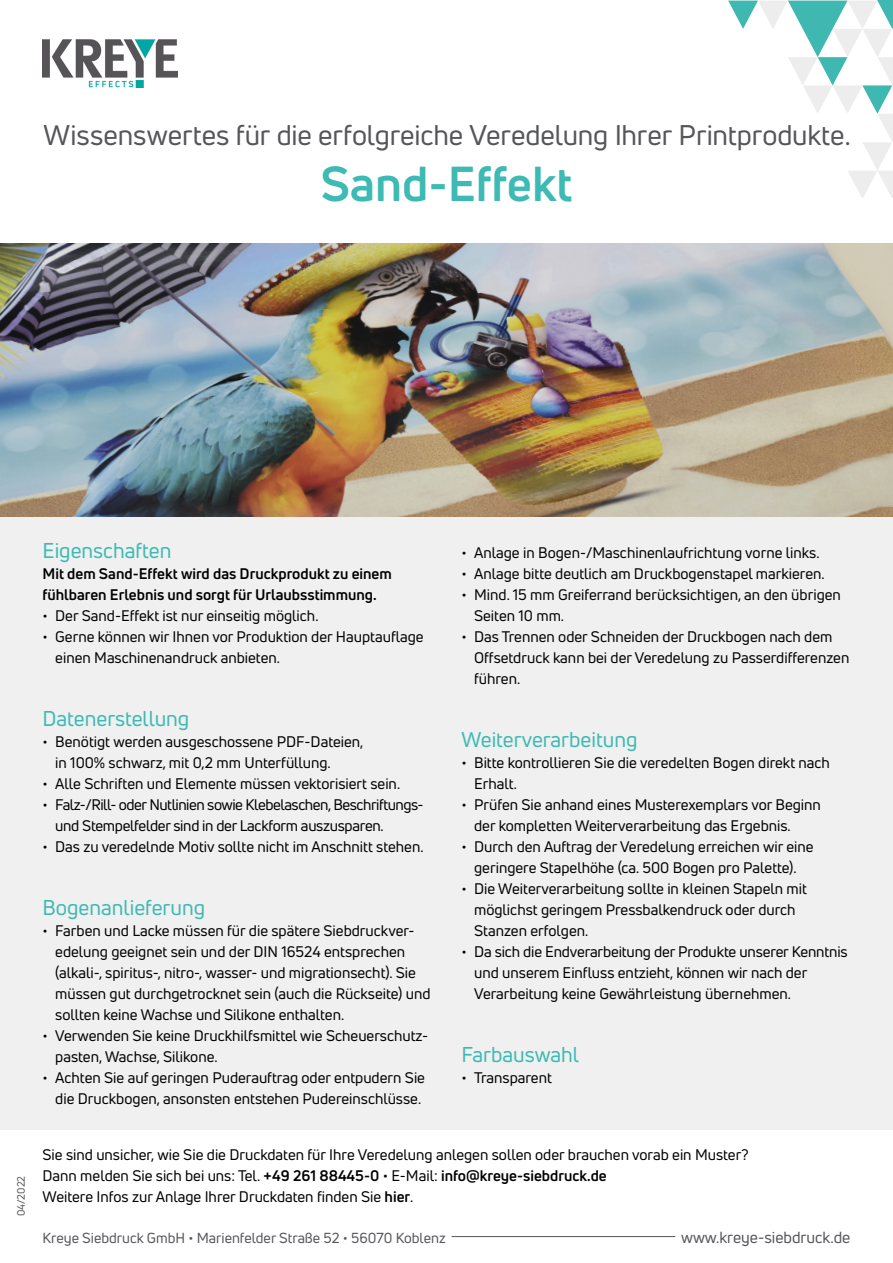
<style>
.page{position:relative;width:893px;height:1263px;background:#fff}
.page>*{position:absolute;margin:0;border:0;box-sizing:border-box;transform-origin:0 0}
.t1{font:700 48px "Uni Neue";color:#3dbab3}
.t2{font:27.9px "Uni Neue";letter-spacing:-.005em;color:#55565a}
.t3{font:21px "Uni Neue";color:#3dbab3}
.t4{font:15.75px "Uni Neue";color:#55565a}
.t5{font:15px/21px "Uni Neue";color:#000}
.t6{font:15px/21px "Uni Neue";letter-spacing:-.03em;color:#000}
.t7{font:700 15px/21px "Uni Neue";color:#000}
.t8{font:14.25px "Uni Neue";color:#55565a}
.t9{font:10.5px "Uni Neue";color:#55565a}
.s1{font-weight:700}
</style>
<div class="page">
<div style="left:0;top:243px;width:893px;height:886px;background:#f0f0f0"></div>
<hr style="left:452px;top:1236px;width:223px;height:1px;background:#55565a">
<img style="left:43px;top:40px;width:134px;height:48px">
<svg style="left:728px;top:0;width:165px;height:198px"></svg>
<img style="left:0;top:243px;width:893px;height:273px">
<h2 class="t2" style="left:44px;top:118px;width:808px">Wissenswertes für die erfolgreiche Veredelung Ihrer Printprodukte.</h2>
<h1 class="t1" style="left:320px;top:154px;width:254px">Sand-Effekt</h1>
<p class="t9" style="left:15px;top:1216px;width:42px;rotate:-90deg">04/2022</p>
<h3 class="t3" style="left:43px;top:537px;width:130px">Eigenschaften</h3>
<p class="t7" style="left:43px;top:563px;width:351px">Mit dem Sand-Effekt wird das Druckprodukt zu einem fühlbaren Erlebnis und sorgt für Urlaubsstimmung.</p>
<p class="t5" style="left:43px;top:605px;width:277px">• Der Sand-Effekt ist nur einseitig möglich.</p>
<p class="t5" style="left:55px;top:626px;width:370px;text-indent:-13px">• Gerne können wir Ihnen vor Produktion der Hauptauflage einen Maschinenandruck anbieten.</p>
<h3 class="t3" style="left:43px;top:705px;width:148px">Datenerstellung</h3>
<p class="t5" style="left:55px;top:731px;width:310px;text-indent:-13px">• Benötigt werden ausgeschossene PDF-Dateien, in 100% schwarz, mit 0,2 mm Unterfüllung.</p>
<p class="t5" style="left:43px;top:773px;width:359px">• Alle Schriften und Elemente müssen vektorisiert sein.</p>
<p class="t6" style="left:55px;top:794px;width:370px;text-indent:-13px">• Falz-/Rill- oder Nutlinien sowie Klebelaschen, Beschriftungs&shy;und Stempelfelder sind in der Lackform auszusparen.</p>
<p class="t5" style="left:43px;top:836px;width:382px">• Das zu veredelnde Motiv sollte nicht im Anschnitt stehen.</p>
<h3 class="t3" style="left:43px;top:894px;width:164px">Bogenanlieferung</h3>
<p class="t5" style="left:55px;top:920px;width:377px;text-indent:-13px">• Farben und Lacke müssen für die spätere Siebdruckver&shy;edelung geeignet sein und der DIN 16524 entsprechen (alkali-, spiritus-, nitro-, wasser- und migrationsecht). Sie müssen gut durchgetrocknet sein (auch die Rückseite) und sollten keine Wachse und Silikone enthalten.</p>
<p class="t5" style="left:55px;top:1025px;width:374px;text-indent:-13px">• Verwenden Sie keine Druckhilfsmittel wie Scheuerschutz&shy;pasten, Wachse, Silikone.</p>
<p class="t5" style="left:43px;top:1067px;width:384px;text-align:center">• Achten Sie auf geringen Puderauftrag oder entpudern Sie die Druckbogen, ansonsten entstehen Pudereinschlüsse.</p>
<p class="t5" style="left:461px;top:542px;width:360px">• Anlage in Bogen-/Maschinenlaufrichtung vorne links.</p>
<p class="t5" style="left:461px;top:563px;width:365px">• Anlage bitte deutlich am Druckbogenstapel markieren.</p>
<p class="t5" style="left:474px;top:584px;width:368px;text-indent:-13px">• Mind. 15 mm Greiferrand berücksichtigen, an den übrigen<br>Seiten 10 mm.</p>
<p class="t5" style="left:474px;top:626px;width:377px;text-indent:-13px">• Das Trennen oder Schneiden der Druckbogen nach dem<br>Offsetdruck kann bei der Veredelung zu Passerdifferenzen führen.</p>
<h3 class="t3" style="left:461px;top:726px;width:178px">Weiterverarbeitung</h3>
<p class="t5" style="left:474px;top:752px;width:357px;text-indent:-13px">• Bitte kontrollieren Sie die veredelten Bogen direkt nach<br>Erhalt.</p>
<p class="t5" style="left:474px;top:794px;width:348px;text-indent:-13px">• Prüfen Sie anhand eines Musterexemplars vor Beginn der kompletten Weiterverarbeitung das Ergebnis.</p>
<p class="t5" style="left:461px;top:836px;width:354px;text-align:center">• Durch den Auftrag der Veredelung erreichen wir eine geringere Stapelhöhe (ca. 500 Bogen pro Palette).</p>
<p class="t5" style="left:474px;top:878px;width:334px;text-indent:-13px">• Die Weiterverarbeitung sollte in kleinen Stapeln mit möglichst geringem Pressbalkendruck oder durch<br>Stanzen erfolgen.</p>
<p class="t5" style="left:474px;top:941px;width:375px;text-indent:-13px">• Da sich die Endverarbeitung der Produkte unserer Kenntnis und unserem Einfluss entzieht, können wir nach der<br>Verarbeitung keine Gewährleistung übernehmen.</p>
<h3 class="t3" style="left:461px;top:1041px;width:119px">Farbauswahl</h3>
<p class="t5" style="left:461px;top:1067px;width:92px">• Transparent</p>
<p class="t5" style="left:43px;top:1144px;width:707px">Sie sind unsicher, wie Sie die Druckdaten für Ihre Veredelung anlegen sollen oder brauchen vorab ein Muster?<br>Dann melden Sie sich bei uns: Tel. <span class="s1">+49 261 88445-0</span> • E-Mail: <span class="s1">info@kreye-siebdruck.de<br></span>Weitere Infos zur Anlage Ihrer Druckdaten finden Sie <span class="s1">hier</span>.</p>
<p class="t8" style="left:43px;top:1229px;width:405px">Kreye Siebdruck GmbH • Marienfelder Straße 52 • 56070 Koblenz</p>
<p class="t4" style="left:681px;top:1227px;width:171px">www.kreye-siebdruck.de</p>
</div>
